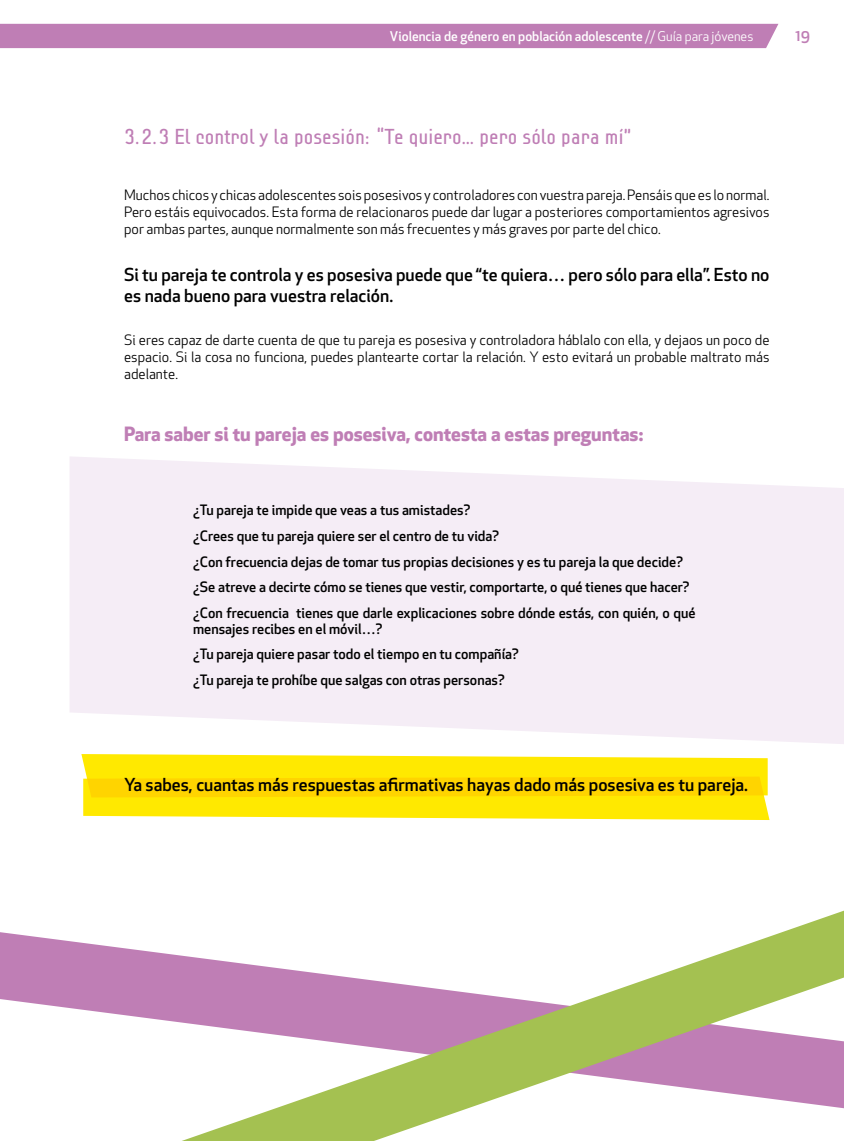
<style>
.page{position:relative;width:844px;height:1141px;background:#fff}
.page>*{position:absolute;margin:0;border:0;box-sizing:border-box;transform-origin:0 0}
.t1{font:21px "Lindau";color:#bf7eb5}
.t2{font:700 19.25px "Apex New";color:#bf7eb5}
.t3{font:500 17.5px/21px "Apex New";color:#000}
.t4{font:500 15.75px "Apex New";color:#bf7eb5}
.t5{font:14px/16.8px "Apex New";color:#000;text-align:justify}
.t6{font:500 14px/25.7px "Apex New";color:#000}
.t7{font:500 13.12px "Apex New";color:#fff}
.s1{font-weight:400}
</style>
<div class="page">
<svg style="left:0;top:932px;width:181px;height:91px;fill:#bf7eb5"></svg>
<svg style="left:181px;top:911px;width:662px;height:230px"></svg>
<div style="left:0;top:24px;width:778px;height:24px;background:#bf7eb5"></div>
<svg style="left:81px;top:754px;width:688px;height:66px;background:#ffe411"></svg>
<svg style="left:70px;top:456px;width:773px;height:288px;background:#f6eef6"></svg>
<p class="t7" style="left:390px;top:28px;width:365px">Violencia de género en población adolescente <span class="s1">// Guía para jóvenes</span></p>
<p class="t4" style="left:795px;top:24px;width:16px">19</p>
<h1 class="t1" style="left:124px;top:125px;width:509px">3.2.3 El control y la posesión: “Te quiero… pero sólo para mí”</h1>
<p class="t5" style="left:124px;top:187px;width:646px">Muchos chicos y chicas adolescentes sois posesivos y controladores con vuestra pareja. Pensáis que es lo normal.<br>Pero estáis equivocados. Esta forma de relacionaros puede dar lugar a posteriores comportamientos agresivos por ambas partes, aunque normalmente son más frecuentes y más graves por parte del chico.</p>
<p class="t3" style="left:124px;top:264px;width:646px">Si tu pareja te controla y es posesiva puede que “te quiera… pero sólo para ella”. Esto no es nada bueno para vuestra relación.</p>
<p class="t5" style="left:124px;top:332px;width:646px">Si eres capaz de darte cuenta de que tu pareja es posesiva y controladora háblalo con ella, y dejaos un poco de espacio. Si la cosa no funciona, puedes plantearte cortar la relación. Y esto evitará un probable maltrato más adelante.</p>
<h2 class="t2" style="left:124px;top:420px;width:520px">Para saber si tu pareja es posesiva, contesta a estas preguntas:</h2>
<p class="t6" style="left:193px;top:497px;width:503px">¿Tu pareja te impide que veas a tus amistades?<br>¿Crees que tu pareja quiere ser el centro de tu vida?<br>¿Con frecuencia dejas de tomar tus propias decisiones y es tu pareja la que decide? ¿Se atreve a decirte cómo se tienes que vestir, comportarte, o qué tienes que hacer? ¿Con frecuencia tienes que darle explicaciones sobre dónde estás, con quién, o qué</p>
<p class="t6" style="left:193px;top:615px;width:327px">mensajes recibes en el móvil…?<br>¿Tu pareja quiere pasar todo el tiempo en tu compañía? ¿Tu pareja te prohíbe que salgas con otras personas?</p>
<p class="t3" style="left:124px;top:774px;width:625px">Ya sabes, cuantas más respuestas afirmativas hayas dado más posesiva es tu pareja.</p>
</div>
